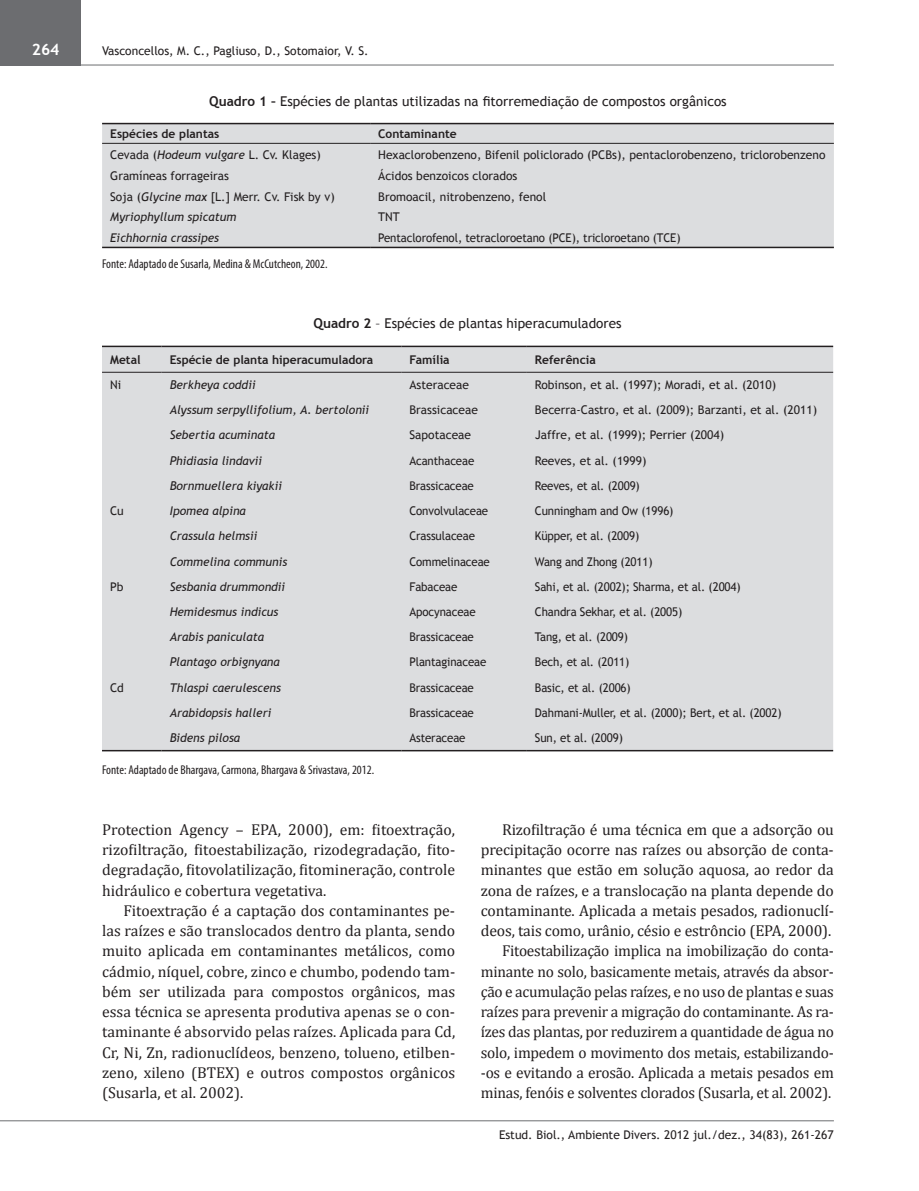
<style>
.page{position:relative;width:919px;height:1191px;background:#fff}
.page>*{position:absolute;margin:0;border:0;box-sizing:border-box;transform-origin:0 0}
.t1{font:15.75px/20.2px "Cambria";letter-spacing:-.015em;color:#231f20;text-align:justify}
.t2{font:700 15.75px "Trebuchet MS";color:#fff}
.t3{font:13.5px "Trebuchet MS";color:#231f20}
.t4{font:condensed 12.75px "Myriad Pro";color:#231f20}
.t5{font:12px "Trebuchet MS";letter-spacing:-.005em;color:#231f20}
.t6{font:12px "Trebuchet MS";letter-spacing:-.005em;color:#231f20;scale:.96 1}
.t7{font:italic 12px "Trebuchet MS";color:#231f20}
.t8{font:700 12px "Trebuchet MS";color:#231f20}
.s1{font-weight:700}
.s2{font-style:italic}
</style>
<div class="page">
<hr style="left:0;top:1120px;width:833px;height:1px;background:#6c6d70">
<hr style="left:0;top:65px;width:833px;height:1px;background:#6c6d70">
<div style="left:0;top:0;width:81px;height:65px;background:#6c6d70"></div>
<div style="left:102px;top:124px;width:731px;height:123px;background:#dcdddf"></div>
<hr style="left:102px;top:247px;width:268px;height:1px;background:#231f20">
<hr style="left:370px;top:247px;width:463px;height:1px;background:#231f20">
<hr style="left:102px;top:143px;width:268px;height:1px;background:#231f20">
<hr style="left:370px;top:143px;width:463px;height:1px;background:#231f20">
<hr style="left:102px;top:123px;width:268px;height:1px;background:#231f20">
<hr style="left:370px;top:123px;width:463px;height:1px;background:#231f20">
<div style="left:102px;top:347px;width:731px;height:403px;background:#dcdddf"></div>
<hr style="left:102px;top:372px;width:59px;height:1px;background:#231f20">
<hr style="left:161px;top:372px;width:240px;height:1px;background:#231f20">
<hr style="left:401px;top:372px;width:126px;height:1px;background:#231f20">
<hr style="left:527px;top:372px;width:306px;height:1px;background:#231f20">
<hr style="left:102px;top:346px;width:59px;height:1px;background:#231f20">
<hr style="left:161px;top:346px;width:240px;height:1px;background:#231f20">
<hr style="left:401px;top:346px;width:126px;height:1px;background:#231f20">
<hr style="left:527px;top:346px;width:306px;height:1px;background:#231f20">
<hr style="left:102px;top:750px;width:59px;height:1px;background:#231f20">
<hr style="left:161px;top:750px;width:240px;height:1px;background:#231f20">
<hr style="left:401px;top:750px;width:126px;height:1px;background:#231f20">
<hr style="left:527px;top:750px;width:306px;height:1px;background:#231f20">
<p class="t2" style="left:32px;top:39px;width:29px">264</p>
<p class="t5" style="left:102px;top:44px;width:268px">Vasconcellos, M. C., Pagliuso, D., Sotomaior, V. S.</p>
<p class="t3" style="left:209px;top:93px;width:519px"><span class="s1">Quadro 1 –</span> Espécies de plantas utilizadas na fitorremediação de compostos orgânicos</p>
<p class="t8" style="left:110px;top:126px;width:111px">Espécies de plantas</p>
<p class="t8" style="left:378px;top:126px;width:80px">Contaminante</p>
<p class="t5" style="left:110px;top:148px;width:212px">Cevada (<span class="s2">Hodeum vulgare</span> L. Cv. Klages)</p>
<p class="t5" style="left:378px;top:148px;width:448px">Hexaclorobenzeno, Bifenil policlorado (PCBs), pentaclorobenzeno, triclorobenzeno</p>
<p class="t5" style="left:110px;top:168px;width:120px">Gramíneas forrageiras</p>
<p class="t5" style="left:378px;top:168px;width:141px">Ácidos benzoicos clorados</p>
<p class="t5" style="left:110px;top:189px;width:226px">Soja (<span class="s2">Glycine max</span> [L.] Merr. Cv. Fisk by v)</p>
<p class="t5" style="left:378px;top:189px;width:169px">Bromoacil, nitrobenzeno, fenol</p>
<p class="t7" style="left:110px;top:210px;width:128px">Myriophyllum spicatum</p>
<p class="t5" style="left:378px;top:210px;width:23px">TNT</p>
<p class="t7" style="left:110px;top:231px;width:110px">Eichhornia crassipes</p>
<p class="t6" style="left:378px;top:231px;width:316px">Pentaclorofenol, tetracloroetano (PCE), tricloroetano (TCE)</p>
<p class="t4" style="left:102px;top:256px;width:227px">Fonte: Adaptado de Susarla, Medina &amp; McCutcheon, 2002.</p>
<p class="t3" style="left:313px;top:316px;width:309px"><span class="s1">Quadro 2</span> – Espécies de plantas hiperacumuladores</p>
<p class="t8" style="left:110px;top:352px;width:32px">Metal</p>
<p class="t8" style="left:170px;top:352px;width:205px">Espécie de planta hiperacumuladora</p>
<p class="t8" style="left:409px;top:352px;width:42px">Família</p>
<p class="t8" style="left:535px;top:352px;width:62px">Referência</p>
<p class="t5" style="left:110px;top:378px;width:13px">Ni</p>
<p class="t7" style="left:170px;top:377px;width:87px">Berkheya coddii</p>
<p class="t5" style="left:409px;top:378px;width:61px">Asteraceae</p>
<p class="t5" style="left:535px;top:378px;width:242px">Robinson, et al. (1997); Moradi, et al. (2010)</p>
<p class="t7" style="left:170px;top:403px;width:201px">Alyssum serpyllifolium, A. bertolonii</p>
<p class="t5" style="left:409px;top:403px;width:70px">Brassicaceae</p>
<p class="t5" style="left:535px;top:403px;width:284px">Becerra-Castro, et al. (2009); Barzanti, et al. (2011)</p>
<p class="t7" style="left:170px;top:428px;width:107px">Sebertia acuminata</p>
<p class="t5" style="left:409px;top:428px;width:63px">Sapotaceae</p>
<p class="t5" style="left:535px;top:428px;width:191px">Jaffre, et al. (1999); Perrier (2004)</p>
<p class="t7" style="left:170px;top:453px;width:94px">Phidiasia lindavii</p>
<p class="t6" style="left:409px;top:453px;width:69px">Acanthaceae</p>
<p class="t5" style="left:535px;top:453px;width:113px">Reeves, et al. (1999)</p>
<p class="t7" style="left:170px;top:478px;width:114px">Bornmuellera kiyakii</p>
<p class="t6" style="left:409px;top:478px;width:69px">Brassicaceae</p>
<p class="t6" style="left:535px;top:478px;width:111px">Reeves, et al. (2009)</p>
<p class="t5" style="left:110px;top:504px;width:15px">Cu</p>
<p class="t7" style="left:170px;top:504px;width:78px">Ipomea alpina</p>
<p class="t6" style="left:409px;top:504px;width:84px">Convolvulaceae</p>
<p class="t6" style="left:535px;top:504px;width:146px">Cunningham and Ow (1996)</p>
<p class="t7" style="left:170px;top:529px;width:89px">Crassula helmsii</p>
<p class="t6" style="left:409px;top:529px;width:70px">Crassulaceae</p>
<p class="t6" style="left:535px;top:529px;width:110px">Küpper, et al. (2009)</p>
<p class="t7" style="left:170px;top:554px;width:119px">Commelina communis</p>
<p class="t6" style="left:409px;top:554px;width:85px">Commelinaceae</p>
<p class="t6" style="left:535px;top:554px;width:124px">Wang and Zhong (2011)</p>
<p class="t5" style="left:110px;top:579px;width:15px">Pb</p>
<p class="t7" style="left:170px;top:579px;width:117px">Sesbania drummondii</p>
<p class="t6" style="left:409px;top:579px;width:52px">Fabaceae</p>
<p class="t6" style="left:535px;top:579px;width:216px">Sahi, et al. (2002); Sharma, et al. (2004)</p>
<p class="t7" style="left:170px;top:604px;width:110px">Hemidesmus indicus</p>
<p class="t6" style="left:409px;top:604px;width:71px">Apocynaceae</p>
<p class="t6" style="left:535px;top:604px;width:155px">Chandra Sekhar, et al. (2005)</p>
<p class="t7" style="left:170px;top:630px;width:96px">Arabis paniculata</p>
<p class="t6" style="left:409px;top:630px;width:69px">Brassicaceae</p>
<p class="t6" style="left:535px;top:630px;width:98px">Tang, et al. (2009)</p>
<p class="t7" style="left:170px;top:655px;width:112px">Plantago orbignyana</p>
<p class="t6" style="left:409px;top:655px;width:82px">Plantaginaceae</p>
<p class="t6" style="left:535px;top:655px;width:100px">Bech, et al. (2011)</p>
<p class="t5" style="left:110px;top:680px;width:15px">Cd</p>
<p class="t7" style="left:170px;top:680px;width:113px">Thlaspi caerulescens</p>
<p class="t6" style="left:409px;top:680px;width:69px">Brassicaceae</p>
<p class="t6" style="left:535px;top:680px;width:101px">Basic, et al. (2006)</p>
<p class="t7" style="left:170px;top:705px;width:103px">Arabidopsis halleri</p>
<p class="t6" style="left:409px;top:705px;width:69px">Brassicaceae</p>
<p class="t6" style="left:535px;top:705px;width:258px">Dahmani-Muller, et al. (2000); Bert, et al. (2002)</p>
<p class="t7" style="left:170px;top:731px;width:72px">Bidens pilosa</p>
<p class="t6" style="left:409px;top:731px;width:60px">Asteraceae</p>
<p class="t6" style="left:535px;top:731px;width:93px">Sun, et al. (2009)</p>
<p class="t4" style="left:102px;top:762px;width:273px">Fonte: Adaptado de Bhargava, Carmona, Bhargava &amp; Srivastava, 2012.</p>
<p class="t1" style="left:102px;top:819px;width:354px">Protection Agency – EPA, 2000), em: fitoextração, rizofiltração, fitoestabilização, rizodegradação, fito&shy;degradação, fitovolatilização, fitomineração, controle hidráulico e cobertura vegetativa.</p>
<p class="t1" style="left:102px;top:900px;width:354px;text-indent:21px">Fitoextração é a captação dos contaminantes pe&shy;las raízes e são translocados dentro da planta, sendo muito aplicada em contaminantes metálicos, como cádmio, níquel, cobre, zinco e chumbo, podendo tam&shy;bém ser utilizada para compostos orgânicos, mas essa técnica se apresenta produtiva apenas se o con&shy;taminante é absorvido pelas raízes. Aplicada para Cd, Cr, Ni, Zn, radionuclídeos, benzeno, tolueno, etilben&shy;zeno, xileno (BTEX) e outros compostos orgânicos (Susarla, et al. 2002).</p>
<p class="t1" style="left:480px;top:819px;width:354px;text-align:right">Rizofiltração é uma técnica em que a adsorção ou precipitação ocorre nas raízes ou absorção de conta&shy;minantes que estão em solução aquosa, ao redor da zona de raízes, e a translocação na planta depende do contaminante. Aplicada a metais pesados, radionuclí&shy;deos, tais como, urânio, césio e estrôncio (EPA, 2000).<br>Fitoestabilização implica na imobilização do conta&shy;minante no solo, basicamente metais, através da absor&shy;ção e acumulação pelas raízes, e no uso de plantas e suas raízes para prevenir a migração do contaminante. As ra&shy;ízes das plantas, por reduzirem a quantidade de água no solo, impedem o movimento dos metais, estabilizando--os e evitando a erosão. Aplicada a metais pesados em minas, fenóis e solventes clorados (Susarla, et al. 2002).</p>
<p class="t5" style="left:499px;top:1127px;width:336px">Estud. Biol., Ambiente Divers. 2012 jul./dez., 34(83), 261-267</p>
</div>
